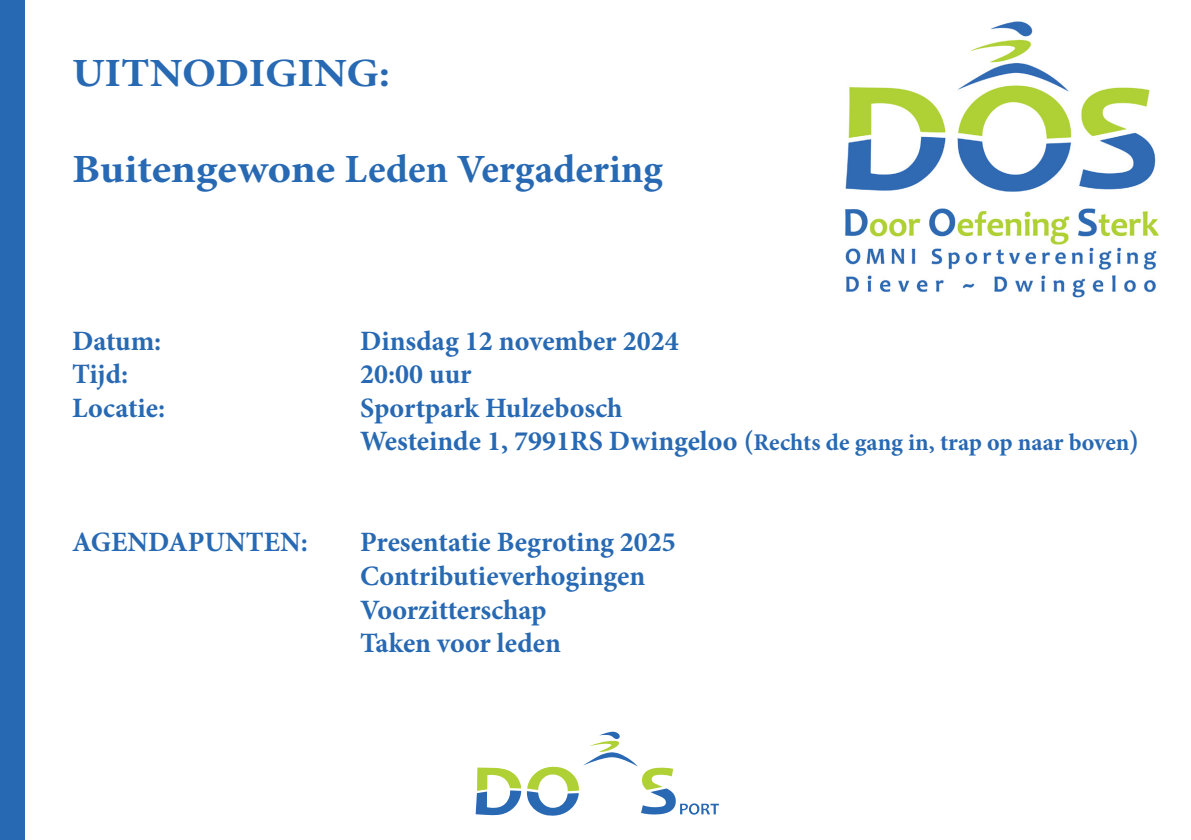
<style>
.page{position:relative;width:1191px;height:840px;background:#fff}
.page>*{position:absolute;margin:0;border:0;box-sizing:border-box;transform-origin:0 0}
.t1{font:700 40px "Minion Pro";color:#2869b3;scale:1.11 1}
.t2{font:700 28px "Minion Pro";color:#2869b3}
.t3{font:700 24px "Minion Pro";letter-spacing:-.005em;color:#2869b3}
.s1{font-size:28px}
</style>
<div class="page">
<div style="left:0;top:0;width:25px;height:839px;background:#2869b3"></div>
<svg style="left:475px;top:731px;width:244px;height:85px"></svg>
<img style="left:845px;top:21px;width:314px;height:277px">
<p class="t1" style="left:72px;top:45px;width:288px">UITNODIGING:</p>
<p class="t1" style="left:72px;top:141px;width:534px">Buitengewone Leden Vergadering</p>
<p class="t2" style="left:72px;top:321px;width:91px">Datum:</p>
<p class="t2" style="left:360px;top:321px;width:320px">Dinsdag 12 november 2024</p>
<p class="t2" style="left:72px;top:354px;width:58px">Tijd:</p>
<p class="t2" style="left:360px;top:354px;width:113px">20:00 uur</p>
<p class="t2" style="left:72px;top:388px;width:95px">Locatie:</p>
<p class="t2" style="left:360px;top:388px;width:264px">Sportpark Hulzebosch</p>
<p class="t3" style="left:360px;top:425px;width:780px"><span class="s1">Westeinde 1, 7991RS Dwingeloo (</span>Rechts de gang in, trap op naar boven<span class="s1">)</span></p>
<p class="t2" style="left:72px;top:522px;width:237px">AGENDAPUNTEN:</p>
<p class="t2" style="left:360px;top:522px;width:317px">Presentatie Begroting 2025</p>
<p class="t2" style="left:360px;top:556px;width:287px">Contributieverhogingen</p>
<p class="t2" style="left:360px;top:589px;width:188px">Voorzitterschap</p>
<p class="t2" style="left:360px;top:623px;width:202px">Taken voor leden</p>
</div>
